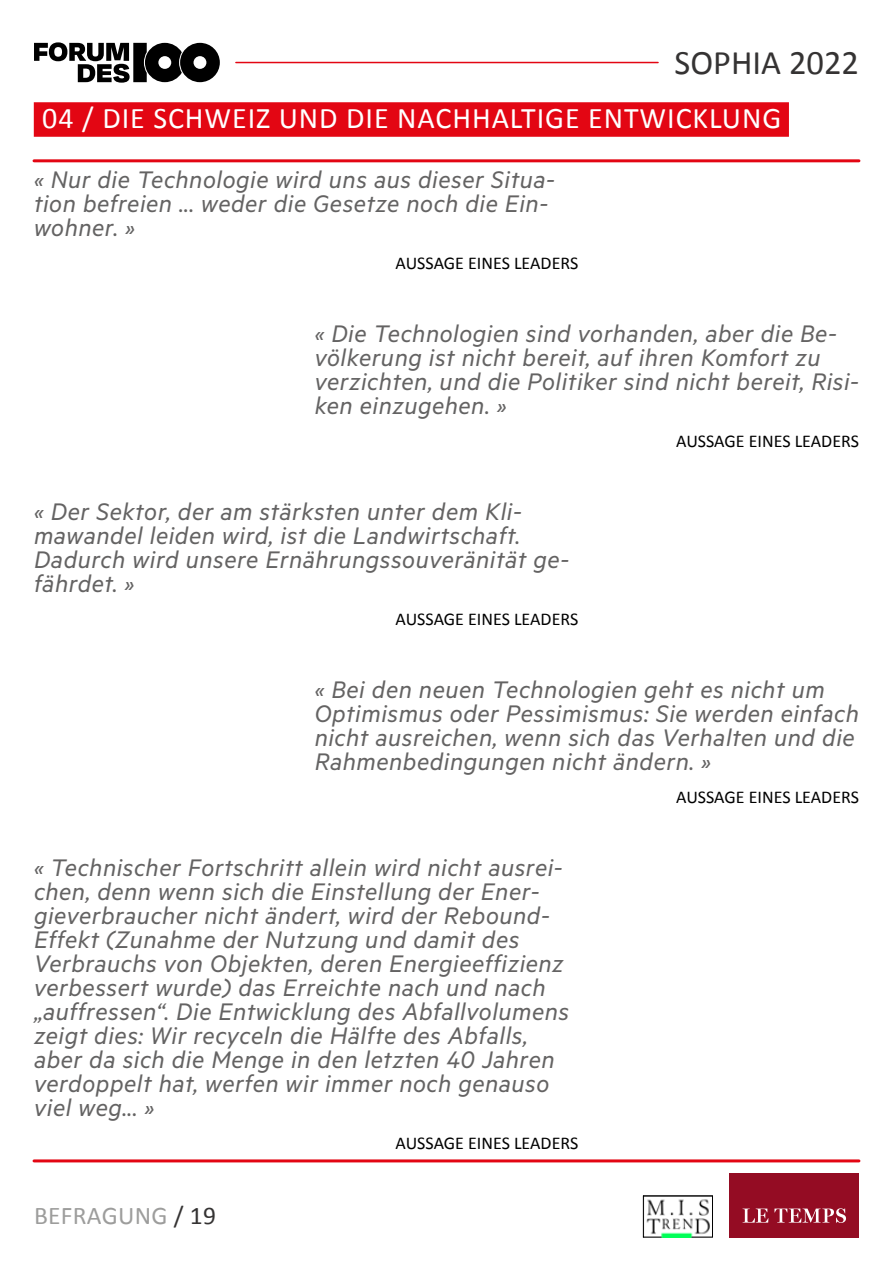
<style>
.page{position:relative;width:893px;height:1263px;background:#fff}
.page>*{position:absolute;margin:0;border:0;box-sizing:border-box;transform-origin:0 0}
.t1{font:34.5px "Calibri";color:#353333}
.t2{font:30px "Calibri";letter-spacing:.03em;color:#fff}
.t3{font:italic 27px/24px "Metric";letter-spacing:.02em;color:#646363}
.t4{font:25.5px "Calibri";letter-spacing:.01em;color:#9d9d9c}
.t5{font:18px "Calibri";color:#000}
.s1{color:#353333}
</style>
<div class="page">
<hr style="left:236px;top:62px;width:422px;height:1px;background:#e30613">
<svg style="left:643px;top:1195px;width:70px;height:43px"></svg>
<div style="left:730px;top:1173px;width:129px;height:64px;background:#940c23"></div>
<svg style="left:742px;top:1208px;width:26px;height:14px"></svg>
<svg style="left:774px;top:1208px;width:72px;height:15px"></svg>
<svg style="left:34px;top:42px;width:186px;height:41px"></svg>
<hr style="left:34px;top:159px;width:825px;height:3px;background:#e30613">
<hr style="left:34px;top:1159px;width:825px;height:3px;background:#e30613">
<div style="left:34px;top:102px;width:755px;height:35px;background:#e30613"></div>
<p class="t1" style="left:674px;top:41px;width:186px">SOPHIA 2022</p>
<p class="t2" style="left:42px;top:100px;width:740px">04 / DIE SCHWEIZ UND DIE NACHHALTIGE ENTWICKLUNG</p>
<p class="t3" style="left:34px;top:167px;width:522px">« Nur die Technologie wird uns aus dieser Situa&shy;tion befreien ... weder die Gesetze noch die Ein&shy;wohner. »</p>
<p class="t5" style="left:396px;top:252px;width:184px">AUSSAGE EINES LEADERS</p>
<p class="t3" style="left:315px;top:321px;width:546px">« Die Technologien sind vorhanden, aber die Be&shy;völkerung ist nicht bereit, auf ihren Komfort zu verzichten, und die Politiker sind nicht bereit, Risi&shy;ken einzugehen. »</p>
<p class="t5" style="left:676px;top:430px;width:184px">AUSSAGE EINES LEADERS</p>
<p class="t3" style="left:34px;top:499px;width:537px">« Der Sektor, der am stärksten unter dem Kli&shy;mawandel leiden wird, ist die Landwirtschaft.<br>Dadurch wird unsere Ernährungssouveränität ge&shy;fährdet. »</p>
<p class="t5" style="left:396px;top:608px;width:184px">AUSSAGE EINES LEADERS</p>
<p class="t3" style="left:315px;top:677px;width:546px">« Bei den neuen Technologien geht es nicht um Optimismus oder Pessimismus: Sie werden einfach nicht ausreichen, wenn sich das Verhalten und die Rahmenbedingungen nicht ändern. »</p>
<p class="t5" style="left:676px;top:785px;width:184px">AUSSAGE EINES LEADERS</p>
<p class="t3" style="left:34px;top:855px;width:537px">« Technischer Fortschritt allein wird nicht ausrei&shy;chen, denn wenn sich die Einstellung der Ener&shy;gieverbraucher nicht ändert, wird der Rebound-Effekt (Zunahme der Nutzung und damit des Verbrauchs von Objekten, deren Energieeffizienz verbessert wurde) das Erreichte nach und nach „auffressen“. Die Entwicklung des Abfallvolumens zeigt dies: Wir recyceln die Hälfte des Abfalls, aber da sich die Menge in den letzten 40 Jahren verdoppelt hat, werfen wir immer noch genauso viel weg... »</p>
<p class="t5" style="left:396px;top:1131px;width:184px">AUSSAGE EINES LEADERS</p>
<p class="t4" style="left:34px;top:1200px;width:183px">BEFRAGUNG <span class="s1">/ 19</span></p>
</div>
